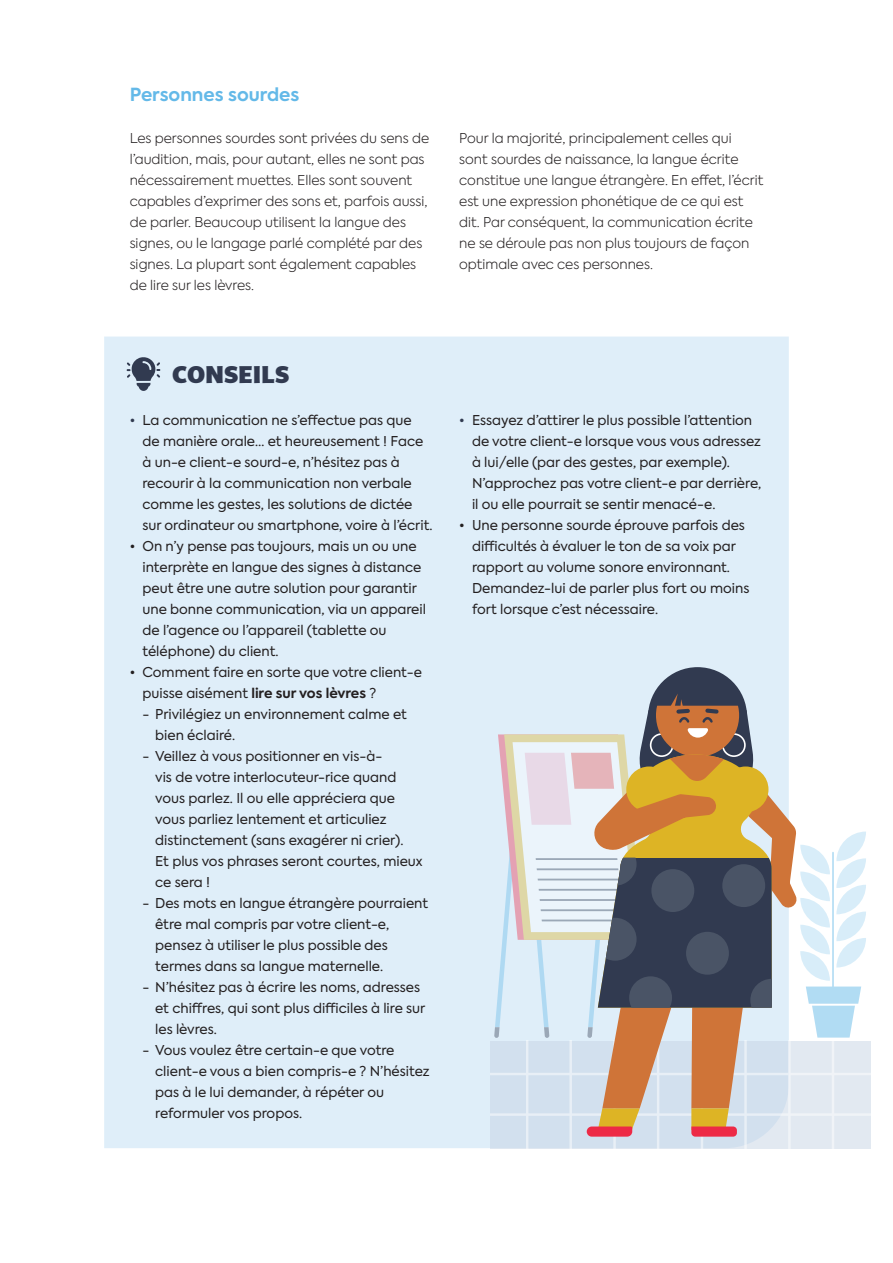
<style>
.page{position:relative;width:893px;height:1263px;background:#fff}
.page>*{position:absolute;margin:0;border:0;box-sizing:border-box;transform-origin:0 0}
.t1{font:800 24px "Multi Display";color:#313a50}
.t2{font:700 18px "Axiforma";color:#64b9e8}
.t3{font:13.5px/21px "Axiforma";color:#231f20}
.t4{font:300 13.5px/21px "Axiforma";color:#231f20}
.s1{color:#313a50}
.s2{font-weight:700}
</style>
<div class="page">
<div style="left:104px;top:336px;width:685px;height:812px;background:#dfeef9"></div>
<div style="left:491px;top:1041px;width:380px;height:107px;background:linear-gradient(to right,#cddded,#e1e9f1)"></div>
<hr style="left:613px;top:1041px;width:3px;height:107px;background:#fff">
<hr style="left:569px;top:1041px;width:3px;height:107px;background:#fff">
<hr style="left:526px;top:1041px;width:2px;height:107px;background:#fff">
<hr style="left:701px;top:1041px;width:2px;height:107px;background:#fff">
<hr style="left:657px;top:1041px;width:2px;height:107px;background:#fff">
<hr style="left:788px;top:1041px;width:3px;height:107px;background:#fff">
<hr style="left:744px;top:1041px;width:3px;height:107px;background:#fff">
<hr style="left:832px;top:1041px;width:2px;height:107px;background:#fff">
<hr style="left:491px;top:1073px;width:380px;height:2px;background:#fff">
<hr style="left:491px;top:1113px;width:380px;height:3px;background:#fff">
<svg style="left:494px;top:671px;width:372px;height:465px;background:#c3bdb6"></svg>
<svg style="left:127px;top:356px;width:33px;height:35px"></svg>
<p class="t2" style="left:130px;top:82px;width:171px">Personnes sourdes</p>
<p class="t4" style="left:130px;top:128px;width:301px">Les personnes sourdes sont privées du sens de l’audition, mais, pour autant, elles ne sont pas nécessairement muettes. Elles sont souvent capables d’exprimer des sons et, parfois aussi, de parler. Beaucoup utilisent la langue des signes, ou le langage parlé complété par des signes. La plupart sont également capables de lire sur les lèvres.</p>
<p class="t4" style="left:459px;top:127px;width:306px">Pour la majorité, principalement celles qui sont sourdes de naissance, la langue écrite constitue une langue étrangère. En effet, l’écrit est une expression phonétique de ce qui est dit. Par conséquent, la communication écrite ne se déroule pas non plus toujours de façon optimale avec ces personnes.</p>
<p class="t1" style="left:172px;top:358px;width:119px">CONSEILS</p>
<p class="t3" style="left:142px;top:410px;width:292px;text-indent:-13px"><span class="s1">•</span> La communication ne s’effectue pas que<br>de manière orale… et heureusement ! Face à un-e client-e sourd-e, n’hésitez pas à recourir à la communication non verbale comme les gestes, les solutions de dictée sur ordinateur ou smartphone, voire à l’écrit.</p>
<p class="t3" style="left:142px;top:536px;width:285px;text-indent:-13px">• On n’y pense pas toujours, mais un ou une interprète en langue des signes à distance peut être une autre solution pour garantir une bonne communication, via un appareil de l’agence ou l’appareil (tablette ou téléphone) du client.</p>
<p class="t3" style="left:142px;top:662px;width:281px;text-indent:-13px">• Comment faire en sorte que votre client-e puisse aisément <span class="s2">lire sur vos lèvres</span> ?</p>
<p class="t3" style="left:155px;top:704px;width:253px;text-indent:-13px">- Privilégiez un environnement calme et bien éclairé.</p>
<p class="t3" style="left:155px;top:746px;width:269px;text-indent:-13px">- Veillez à vous positionner en vis-à-<br>vis de votre interlocuteur-rice quand vous parlez. Il ou elle appréciera que vous parliez lentement et articuliez distinctement (sans exagérer ni crier).<br>Et plus vos phrases seront courtes, mieux ce sera !</p>
<p class="t3" style="left:155px;top:893px;width:274px;text-indent:-13px">- Des mots en langue étrangère pourraient être mal compris par votre client-e, pensez à utiliser le plus possible des termes dans sa langue maternelle.</p>
<p class="t3" style="left:155px;top:977px;width:272px;text-indent:-13px">- N’hésitez pas à écrire les noms, adresses et chiffres, qui sont plus difficiles à lire sur les lèvres.</p>
<p class="t3" style="left:155px;top:1040px;width:276px;text-indent:-13px">- Vous voulez être certain-e que votre client-e vous a bien compris-e ? N’hésitez pas à le lui demander, à répéter ou reformuler vos propos.</p>
<p class="t3" style="left:472px;top:410px;width:291px;text-indent:-13px"><span class="s1">•</span> Essayez d’attirer le plus possible l’attention de votre client-e lorsque vous vous adressez à lui/elle (par des gestes, par exemple).<br>N’approchez pas votre client-e par derrière, il ou elle pourrait se sentir menacé-e.</p>
<p class="t3" style="left:472px;top:515px;width:279px;text-indent:-13px">• Une personne sourde éprouve parfois des difficultés à évaluer le ton de sa voix par rapport au volume sonore environnant.<br>Demandez-lui de parler plus fort ou moins fort lorsque c’est nécessaire.</p>
</div>
